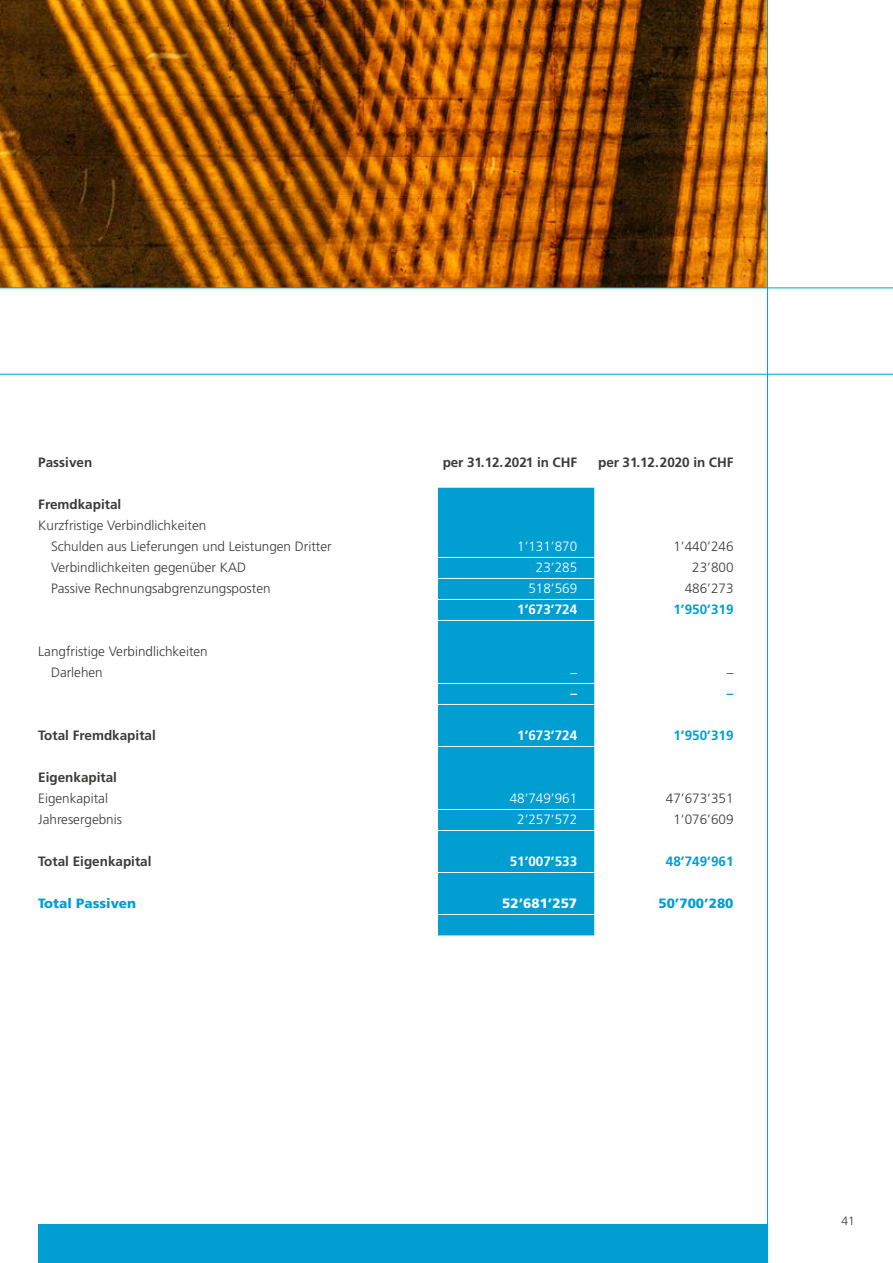
<style>
.page{position:relative;width:893px;height:1263px;background:#fff}
.page>*{position:absolute;margin:0;border:0;box-sizing:border-box;transform-origin:0 0}
.t1{font:300 13.5px/21px "Frutiger CE";color:#3a3a39}
.t2{font:700 13.5px "Frutiger CE";color:#3a3a39}
.t3{font:300 13.5px "Frutiger CE";color:#fff}
.t4{font:700 13.5px "Frutiger CE";color:#fff}
.t5{font:700 13.5px "Frutiger CE";color:#009ed1}
.t6{font:900 13.5px "Frutiger CE";color:#009ed1}
.t7{font:900 13.5px "Frutiger CE";color:#fff}
.t8{font:300 12px "Frutiger CE";color:#3a3a39}
</style>
<div class="page">
<img style="left:0;top:0;width:767px;height:288px">
<div style="left:438px;top:488px;width:156px;height:447px;background:#009ed1"></div>
<hr style="left:438px;top:557px;width:156px;height:1px;background:#fff">
<hr style="left:438px;top:578px;width:156px;height:1px;background:#fff">
<hr style="left:438px;top:599px;width:156px;height:1px;background:#fff">
<hr style="left:438px;top:620px;width:156px;height:1px;background:#fff">
<hr style="left:438px;top:683px;width:156px;height:1px;background:#fff">
<hr style="left:438px;top:704px;width:156px;height:1px;background:#fff">
<hr style="left:438px;top:746px;width:156px;height:1px;background:#fff">
<hr style="left:438px;top:809px;width:156px;height:1px;background:#fff">
<hr style="left:438px;top:830px;width:156px;height:1px;background:#fff">
<hr style="left:438px;top:872px;width:156px;height:1px;background:#fff">
<hr style="left:438px;top:914px;width:156px;height:1px;background:#fff">
<hr style="left:0;top:288px;width:893px;height:1px;background:#009ed1">
<hr style="left:0;top:374px;width:893px;height:1px;background:#009ed1">
<hr style="left:767px;top:0;width:1px;height:1263px;background:#009ed1">
<div style="left:38px;top:1225px;width:729px;height:38px;background:#009ed1"></div>
<p class="t2" style="left:38px;top:454px;width:56px">Passiven</p>
<p class="t2" style="left:443px;top:454px;width:136px">per 31.12.2021 in CHF</p>
<p class="t2" style="left:598px;top:454px;width:137px">per 31.12.2020 in CHF</p>
<p class="t2" style="left:38px;top:496px;width:85px">Fremdkapital</p>
<p class="t1" style="left:51px;top:514px;width:282px;text-indent:-13px">Kurzfristige Verbindlichkeiten<br>Schulden aus Lieferungen und Leistungen Dritter</p>
<p class="t3" style="left:517px;top:538px;width:62px">1’131’870</p>
<p class="t1" style="left:673px;top:535px;width:62px">1’440’246</p>
<p class="t1" style="left:51px;top:556px;width:197px">Verbindlichkeiten gegenüber KAD</p>
<p class="t3" style="left:536px;top:559px;width:43px">23’285</p>
<p class="t1" style="left:692px;top:556px;width:43px">23’800</p>
<p class="t1" style="left:51px;top:577px;width:221px">Passive Rechnungsabgrenzungsposten</p>
<p class="t3" style="left:528px;top:580px;width:50px">518’569</p>
<p class="t1" style="left:685px;top:577px;width:50px">486’273</p>
<p class="t4" style="left:517px;top:601px;width:62px">1’673’724</p>
<p class="t5" style="left:673px;top:601px;width:62px">1’950’319</p>
<p class="t1" style="left:51px;top:640px;width:158px;text-indent:-13px">Langfristige Verbindlichkeiten<br>Darlehen</p>
<p class="t3" style="left:570px;top:664px;width:8px">–</p>
<p class="t1" style="left:727px;top:661px;width:8px">–</p>
<p class="t4" style="left:570px;top:685px;width:8px">–</p>
<p class="t5" style="left:727px;top:685px;width:8px">–</p>
<p class="t2" style="left:38px;top:727px;width:119px">Total Fremdkapital</p>
<p class="t4" style="left:517px;top:727px;width:62px">1’673’724</p>
<p class="t5" style="left:673px;top:727px;width:62px">1’950’319</p>
<p class="t2" style="left:38px;top:769px;width:80px">Eigenkapital</p>
<p class="t1" style="left:38px;top:787px;width:71px">Eigenkapital</p>
<p class="t3" style="left:510px;top:790px;width:69px">48’749’961</p>
<p class="t1" style="left:666px;top:787px;width:69px">47’673’351</p>
<p class="t1" style="left:38px;top:808px;width:85px">Jahresergebnis</p>
<p class="t3" style="left:517px;top:811px;width:62px">2’257’572</p>
<p class="t1" style="left:673px;top:808px;width:62px">1’076’609</p>
<p class="t2" style="left:38px;top:853px;width:115px">Total Eigenkapital</p>
<p class="t4" style="left:510px;top:853px;width:69px">51’007’533</p>
<p class="t5" style="left:666px;top:853px;width:69px">48’749’961</p>
<p class="t6" style="left:38px;top:895px;width:99px">Total Passiven</p>
<p class="t7" style="left:502px;top:895px;width:77px">52’681’257</p>
<p class="t6" style="left:658px;top:895px;width:77px">50’700’280</p>
<p class="t8" style="left:841px;top:1213px;width:15px">41</p>
</div>
